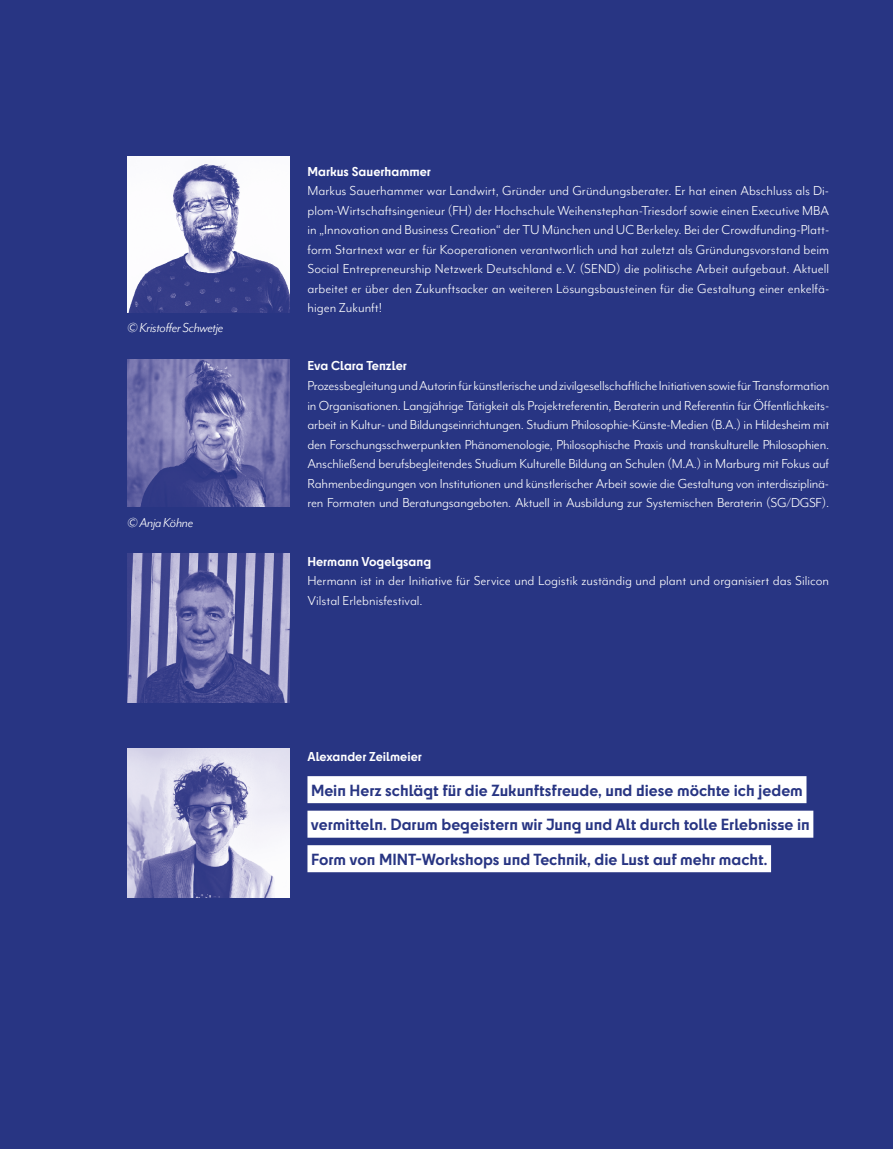
<style>
.page{position:relative;width:893px;height:1149px;background:#fff}
.page>*{position:absolute;margin:0;border:0;box-sizing:border-box;transform-origin:0 0}
.t1{font:15px/19.5px "Mr Eaves Mod OT";color:#fff;text-align:justify}
.t2{font:700 15px "Cy";color:#283583}
.t3{font:italic 15px "Mr Eaves Mod OT";letter-spacing:-.02em;color:#fff}
.t4{font:700 12px "Cy";color:#fff}
</style>
<div class="page">
<div style="left:0;top:0;width:893px;height:1148px;background:#283583"></div>
<div style="left:307px;top:775px;width:499px;height:27px;background:#fff"></div>
<div style="left:307px;top:810px;width:506px;height:27px;background:#fff"></div>
<div style="left:307px;top:844px;width:464px;height:27px;background:#fff"></div>
<img style="left:128px;top:359px;width:161px;height:148px">
<img style="left:128px;top:553px;width:161px;height:149px">
<img style="left:128px;top:748px;width:161px;height:149px">
<img style="left:128px;top:156px;width:161px;height:156px">
<p class="t3" style="left:128px;top:319px;width:97px">© Kristoffer Schwetje</p>
<p class="t3" style="left:128px;top:514px;width:67px">© Anja Köhne</p>
<p class="t4" style="left:307px;top:162px;width:125px">Markus Sauerhammer</p>
<p class="t1" style="left:307px;top:181px;width:523px">Markus Sauerhammer war Landwirt, Gründer und Gründungsberater. Er hat einen Abschluss als Di&shy;plom-Wirtschaftsingenieur (FH) der Hochschule Weihenstephan-Triesdorf sowie einen Executive MBA in „Innovation and Business Creation“ der TU München und UC Berkeley. Bei der Crowdfunding-Platt&shy;form Startnext war er für Kooperationen verantwortlich und hat zuletzt als Gründungsvorstand beim Social Entrepreneurship Netzwerk Deutschland e.V. (SEND) die politische Arbeit aufgebaut. Aktuell arbeitet er über den Zukunftsacker an weiteren Lösungsbausteinen für die Gestaltung einer enkelfä&shy;higen Zukunft!</p>
<p class="t4" style="left:307px;top:356px;width:101px">Eva Clara Tenzler</p>
<p class="t1" style="left:307px;top:376px;width:523px">Prozessbegleitung und Autorin für künstlerische und zivilgesellschaftliche Initiativen sowie für Transformation in Organisationen. Langjährige Tätigkeit als Projektreferentin, Beraterin und Referentin für Öffentlichkeits&shy;arbeit in Kultur- und Bildungseinrichtungen. Studium Philosophie-Künste-Medien (B.A.) in Hildesheim mit den Forschungsschwerpunkten Phänomenologie, Philosophische Praxis und transkulturelle Philosophien.<br>Anschließend berufsbegleitendes Studium Kulturelle Bildung an Schulen (M.A.) in Marburg mit Fokus auf Rahmenbedingungen von Institutionen und künstlerischer Arbeit sowie die Gestaltung von interdisziplinä&shy;ren Formaten und Beratungsangeboten. Aktuell in Ausbildung zur Systemischen Beraterin (SG/DGSF).</p>
<p class="t4" style="left:307px;top:552px;width:125px">Hermann Vogelgsang</p>
<p class="t1" style="left:307px;top:571px;width:523px">Hermann ist in der Initiative für Service und Logistik zuständig und plant und organisiert das Silicon<br>Vilstal Erlebnisfestival.</p>
<p class="t4" style="left:307px;top:747px;width:116px">Alexander Zeilmeier</p>
<p class="t2" style="left:311px;top:778px;width:493px">Mein Herz schlägt für die Zukunftsfreude, und diese möchte ich jedem</p>
<p class="t2" style="left:311px;top:812px;width:500px">vermitteln. Darum begeistern wir Jung und Alt durch tolle Erlebnisse in</p>
<p class="t2" style="left:311px;top:847px;width:458px">Form von MINT-Workshops und Technik, die Lust auf mehr macht.</p>
</div>
